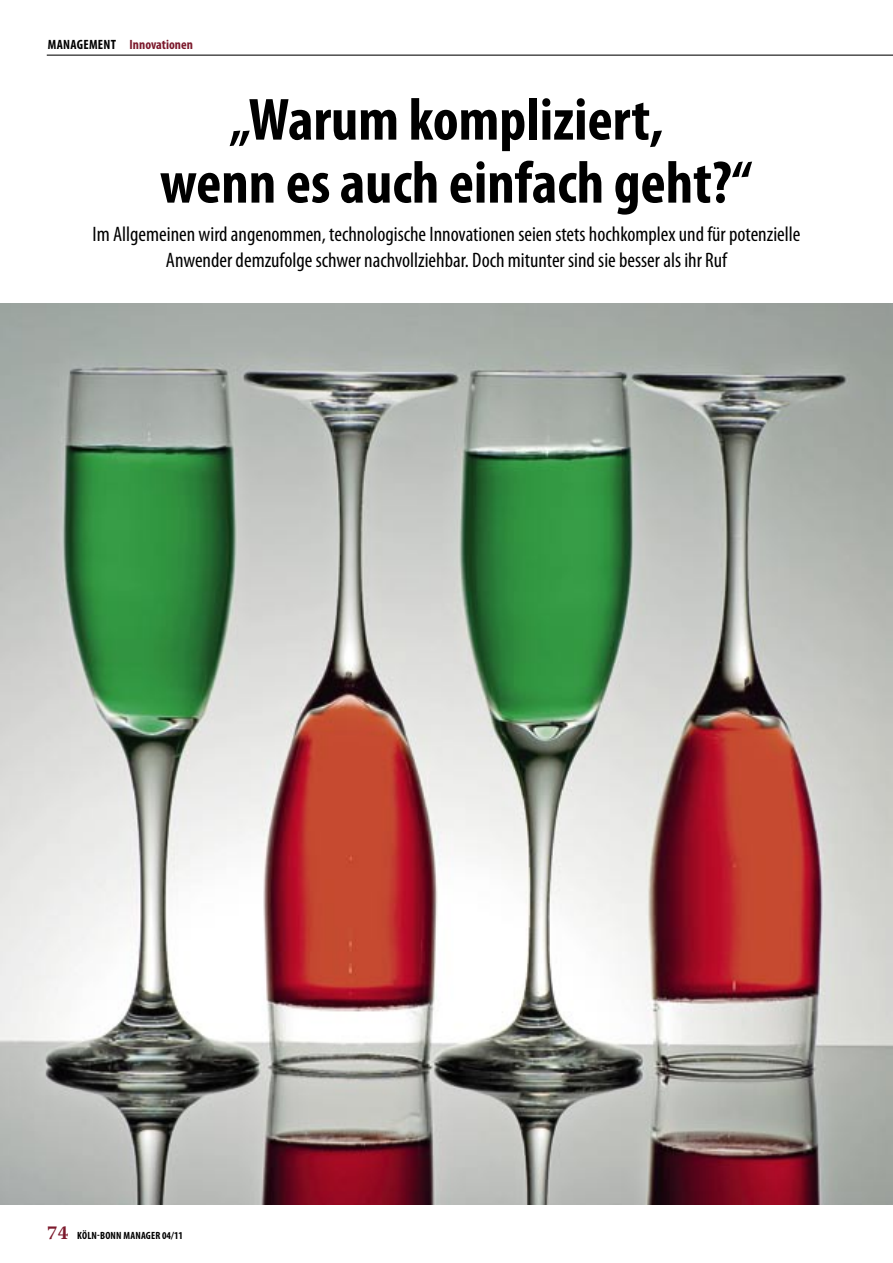
<style>
.page{position:relative;width:893px;height:1263px;background:#fff}
.page>*{position:absolute;margin:0;border:0;box-sizing:border-box;transform-origin:0 0}
.Headline{font:700 condensed 60px "Myriad Pro";color:#000}
.Sub-Headline{font:condensed 21px/25.2px "Myriad Pro";color:#000;text-align:center}
.t1{font:700 condensed 13.5px "Myriad Pro";color:#7c192c}
.t2{font:700 condensed 10.5px "Myriad Pro";letter-spacing:.02em;color:#000}
.s1{color:#000}
.s2{font-family:"Warnock Pro";font-stretch:normal;font-size:19.5px;color:#7c192c}
</style>
<div class="page">
<hr style="left:47px;top:55px;width:846px;height:1px;background:#000">
<img style="left:0;top:304px;width:893px;height:900px">
<p class="t1" style="left:48px;top:36px;width:146px"><span class="s1">MANAGEMENT</span> Innovationen</p>
<p class="Headline" style="left:230px;top:82px;width:435px">„Warum kompliziert,</p>
<p class="Headline" style="left:160px;top:145px;width:593px">wenn es auch einfach geht?“</p>
<p class="Sub-Headline" style="left:92px;top:222px;width:709px">Im Allgemeinen wird angenommen, technologische Innovationen seien stets hochkomplex und für potenzielle<br>Anwender demzufolge schwer nachvollziehbar. Doch mitunter sind sie besser als ihr Ruf</p>
<p class="t2" style="left:47px;top:1229px;width:137px"><span class="s2">74</span> KÖLN-BONN MANAGER 04/11</p>
</div>
